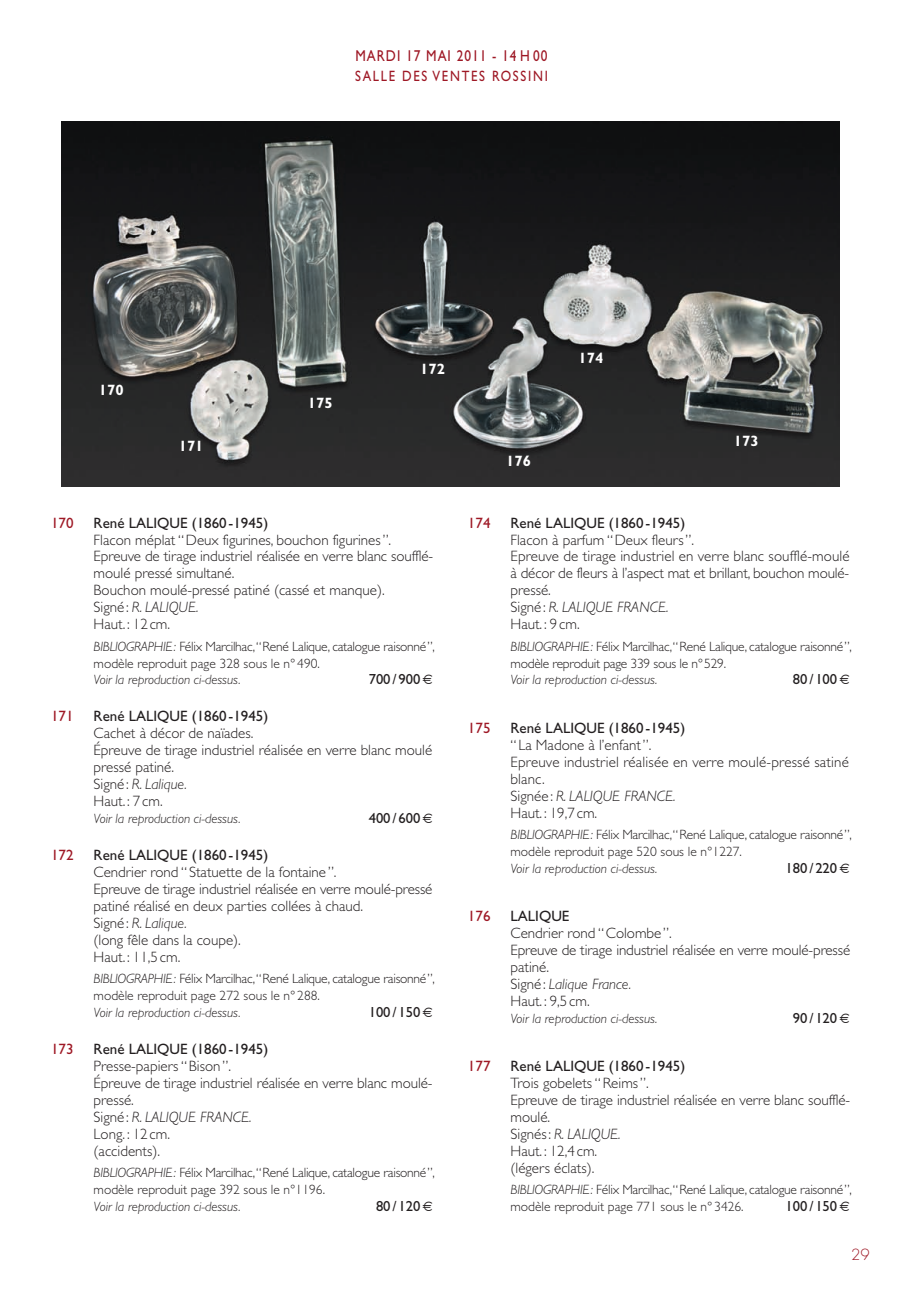
<style>
.page{position:relative;width:910px;height:1303px;background:#fff}
.page>*{position:absolute;margin:0;border:0;box-sizing:border-box;transform-origin:0 0}
.t1{font:15.75px "Gill Sans";letter-spacing:.075em;color:#9e1825;scale:.85 1}
.t2{font:300 15px/17px "Gill Sans";color:#231f20}
.t3{font:15px "Gill Sans";color:#231f20}
.t4{font:15px "Gill Sans";letter-spacing:.075em;color:#9e1825}
.t5{font:15px "Gill Sans";letter-spacing:.135em;color:#9e1825;scale:.85 1}
.t6{font:700 15px "Gill Sans";color:#fff}
.t7{font:300 15px "Futura";color:#9e1825}
.t8{font:14.7px "Gill Sans";color:#231f20}
.t9{font:300 13.5px/17px "Gill Sans";letter-spacing:-.02em;color:#231f20}
.t10{font:italic 300 13.5px "Gill Sans";color:#231f20}
.s1{font-style:italic}
</style>
<div class="page">
<img style="left:61px;top:122px;width:778px;height:364px">
<p class="t1" style="left:355px;top:51px;width:227px">MARDI 17 MAI 2011 - 14 H 00</p>
<p class="t5" style="left:355px;top:71px;width:228px">SALLE DES VENTES ROSSINI</p>
<p class="t6" style="left:99px;top:385px;width:26px">170</p>
<p class="t6" style="left:308px;top:398px;width:26px">175</p>
<p class="t6" style="left:420px;top:363px;width:26px">172</p>
<p class="t6" style="left:578px;top:352px;width:26px">174</p>
<p class="t6" style="left:179px;top:440px;width:26px">171</p>
<p class="t6" style="left:733px;top:436px;width:26px">173</p>
<p class="t6" style="left:506px;top:455px;width:26px">176</p>
<p class="t4" style="left:51px;top:517px;width:24px">170</p>
<p class="t3" style="left:94px;top:517px;width:176px">René LALIQUE (1860-1945)</p>
<p class="t2" style="left:94px;top:532px;width:341px">Flacon méplat “Deux figurines, bouchon figurines”.<br>Epreuve de tirage industriel réalisée en verre blanc soufflé - moulé pressé simultané.<br>Bouchon moulé-pressé patiné (cassé et manque).<br>Signé: <span class="s1">R. LALIQUE.<br></span>Haut.: 12 cm.</p>
<p class="t9" style="left:94px;top:639px;width:343px"><span class="s1">BIBLIOGRAPHIE:</span> Félix Marcilhac,“René Lalique, catalogue raisonné”, modèle reproduit page 328 sous le n°490.</p>
<p class="t10" style="left:94px;top:675px;width:148px">Voir la reproduction ci-dessus.</p>
<p class="t8" style="left:368px;top:674px;width:53px">700 / 900</p>
<p class="t4" style="left:51px;top:711px;width:24px">171</p>
<p class="t3" style="left:94px;top:711px;width:176px">René LALIQUE (1860-1945)</p>
<p class="t2" style="left:94px;top:726px;width:340px">Cachet à décor de naïades.<br>Épreuve de tirage industriel réalisée en verre blanc moulé pressé patiné.<br>Signé: <span class="s1">R. Lalique.<br></span>Haut.: 7 cm.</p>
<p class="t10" style="left:94px;top:814px;width:148px">Voir la reproduction ci-dessus.</p>
<p class="t8" style="left:368px;top:813px;width:53px">400 / 600</p>
<p class="t4" style="left:51px;top:849px;width:24px">172</p>
<p class="t3" style="left:94px;top:849px;width:176px">René LALIQUE (1860-1945)</p>
<p class="t2" style="left:94px;top:865px;width:340px">Cendrier rond “Statuette de la fontaine”.<br>Epreuve de tirage industriel réalisée en verre moulé-pressé patiné réalisé en deux parties collées à chaud.<br>Signé: <span class="s1">R. Lalique.<br></span>(long fêle dans la coupe).<br>Haut.: 11,5 cm.</p>
<p class="t9" style="left:94px;top:971px;width:343px"><span class="s1">BIBLIOGRAPHIE:</span> Félix Marcilhac,“René Lalique, catalogue raisonné”, modèle reproduit page 272 sous le n°288.</p>
<p class="t10" style="left:94px;top:1007px;width:148px">Voir la reproduction ci-dessus.</p>
<p class="t8" style="left:368px;top:1006px;width:53px">100 / 150</p>
<p class="t4" style="left:51px;top:1043px;width:24px">173</p>
<p class="t3" style="left:94px;top:1043px;width:176px">René LALIQUE (1860-1945)</p>
<p class="t2" style="left:94px;top:1059px;width:340px">Presse-papiers “Bison”.<br>Épreuve de tirage industriel réalisée en verre blanc moulé - pressé.<br>Signé: <span class="s1">R. LALIQUE FRANCE.<br></span>Long.: 12 cm.<br>(accidents).</p>
<p class="t9" style="left:94px;top:1165px;width:343px"><span class="s1">BIBLIOGRAPHIE:</span> Félix Marcilhac,“René Lalique, catalogue raisonné”, modèle reproduit page 392 sous le n°1196.</p>
<p class="t10" style="left:94px;top:1201px;width:148px">Voir la reproduction ci-dessus.</p>
<p class="t8" style="left:376px;top:1200px;width:46px">80 / 120</p>
<p class="t4" style="left:468px;top:517px;width:24px">174</p>
<p class="t3" style="left:510px;top:517px;width:176px">René LALIQUE (1860-1945)</p>
<p class="t2" style="left:510px;top:532px;width:340px">Flacon à parfum “Deux fleurs”.<br>Epreuve de tirage industriel en verre blanc soufflé-moulé à décor de fleurs à l’aspect mat et brillant, bouchon moulé&shy;pressé.<br>Signé: <span class="s1">R. LALIQUE FRANCE.<br></span>Haut.: 9cm.</p>
<p class="t9" style="left:510px;top:639px;width:343px"><span class="s1">BIBLIOGRAPHIE:</span> Félix Marcilhac,“René Lalique, catalogue raisonné”, modèle reproduit page 339 sous le n°529.</p>
<p class="t10" style="left:510px;top:675px;width:148px">Voir la reproduction ci-dessus.</p>
<p class="t8" style="left:792px;top:674px;width:46px">80 / 100</p>
<p class="t4" style="left:468px;top:722px;width:24px">175</p>
<p class="t3" style="left:510px;top:722px;width:176px">René LALIQUE (1860-1945)</p>
<p class="t2" style="left:510px;top:737px;width:340px">“ La Madone à l’enfant”.<br>Epreuve industriel réalisée en verre moulé-pressé satiné blanc.<br>Signée: <span class="s1">R. LALIQUE FRANCE.<br></span>Haut.: 19,7 cm.</p>
<p class="t9" style="left:510px;top:827px;width:343px"><span class="s1">BIBLIOGRAPHIE:</span> Félix Marcilhac,“René Lalique, catalogue raisonné”, modèle reproduit page 520 sous le n°1227.</p>
<p class="t10" style="left:510px;top:863px;width:148px">Voir la reproduction ci-dessus.</p>
<p class="t8" style="left:785px;top:862px;width:53px">180 / 220</p>
<p class="t4" style="left:468px;top:910px;width:24px">176</p>
<p class="t3" style="left:510px;top:910px;width:60px">LALIQUE</p>
<p class="t2" style="left:510px;top:926px;width:341px">Cendrier rond “Colombe”.<br>Epreuve de tirage industriel réalisée en verre moulé-pressé patiné.<br>Signé: <span class="s1">Lalique France.<br></span>Haut.: 9,5 cm.</p>
<p class="t10" style="left:510px;top:1013px;width:148px">Voir la reproduction ci-dessus.</p>
<p class="t8" style="left:792px;top:1012px;width:46px">90 / 120</p>
<p class="t4" style="left:468px;top:1060px;width:24px">177</p>
<p class="t3" style="left:510px;top:1060px;width:176px">René LALIQUE (1860-1945)</p>
<p class="t2" style="left:510px;top:1075px;width:341px">Trois gobelets “Reims”.<br>Epreuve de tirage industriel réalisée en verre blanc soufflé - moulé.<br>Signés: <span class="s1">R. LALIQUE.<br></span>Haut.: 12,4 cm.<br>(légers éclats).</p>
<p class="t9" style="left:510px;top:1182px;width:343px"><span class="s1">BIBLIOGRAPHIE:</span> Félix Marcilhac,“René Lalique, catalogue raisonné”, modèle reproduit page 771 sous le n°3426.</p>
<p class="t8" style="left:785px;top:1200px;width:53px">100 / 150</p>
<p class="t7" style="left:851px;top:1247px;width:20px">29</p>
</div>
